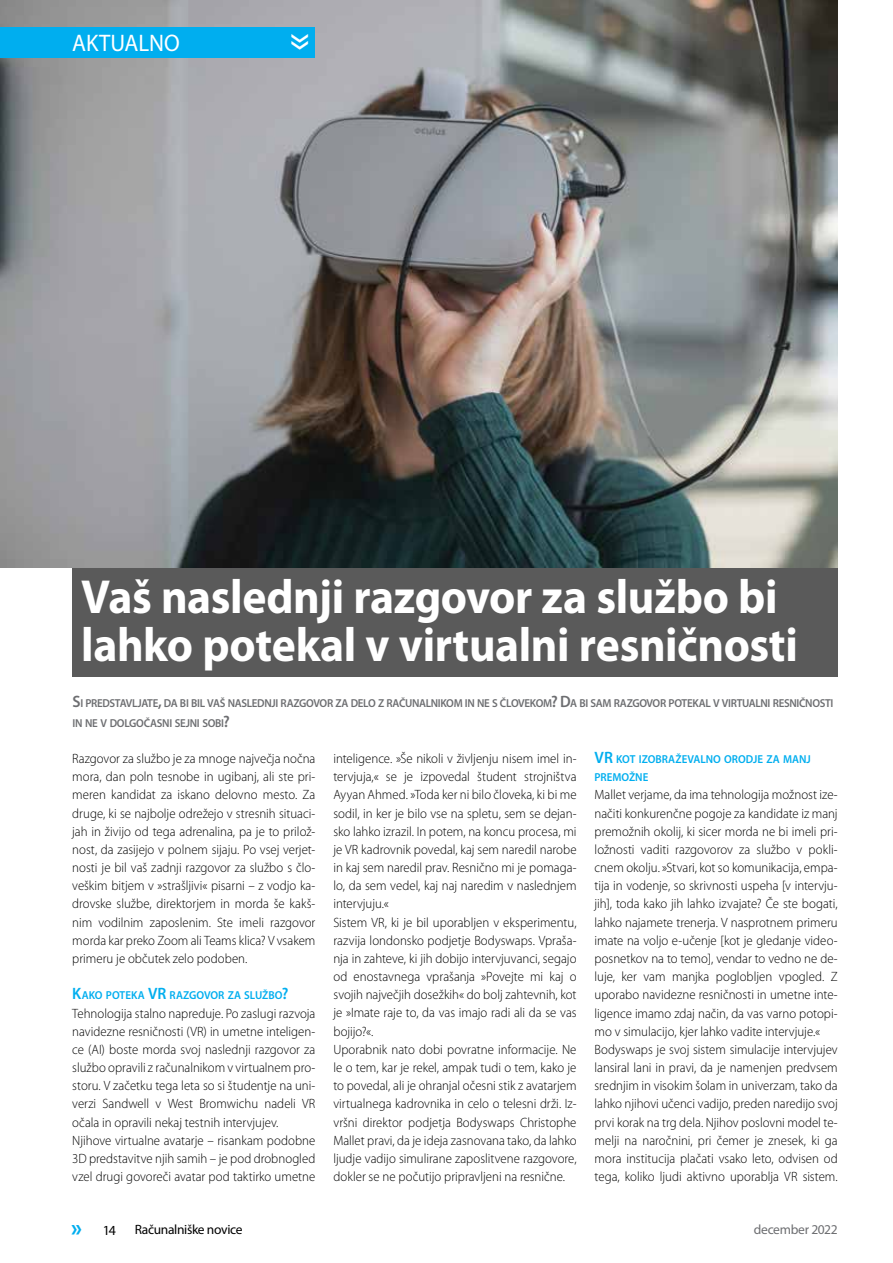
<style>
.page{position:relative;width:893px;height:1263px;background:#fff}
.page>*{position:absolute;margin:0;border:0;box-sizing:border-box;transform-origin:0 0}
.t1{font:700 48px/48px "Myriad Pro";letter-spacing:-.01em;color:#fff;scale:.95 1}
.t2{font:45px "Myriad Pro";color:#fff;scale:.95 1}
.t3{font:24px "Myriad Pro";color:#fff;scale:.95 1}
.t4{font:13.95px "Myriad Pro";color:#000}
.t5{font:300 13.5px/18.1px "Myriad Pro";color:#000;scale:.95 1}
.t6{font:13.5px "Myriad Pro";letter-spacing:-.025em;color:#000}
.t7{font:13.5px "Myriad Pro";letter-spacing:-.02em;color:#6d6e71}
.t8{font:600 11.55px/19.8px "Myriad Pro";letter-spacing:-.03em;color:#6d6e71;scale:.95 1}
.t9{font:600 11.55px/18.1px "Myriad Pro";color:#00aeef;scale:.95 1}
.s1{font-size:16.5px}
.s2{font-weight:700;font-size:24.75px;color:#00aeef}
</style>
<div class="page">
<div style="left:72px;top:567px;width:766px;height:109px;background:#5a5a5a"></div>
<img style="left:0;top:0;width:837px;height:567px">
<div style="left:0;top:27px;width:315px;height:31px;background:#00aeef"></div>
<h3 class="t3" style="left:72px;top:29px;width:115px">AKTUALNO</h3>
<h2 class="t2" style="left:331px;top:33px;width:20px;rotate:90deg">»</h2>
<h1 class="t1" style="left:81px;top:571px;width:756px">Vaš naslednji razgovor za službo bi lahko potekal v virtualni resničnosti</h1>
<p class="t8" style="left:72px;top:693px;width:802px"><span class="s1">S</span>I PREDSTAVLJATE<span class="s1">,</span> DA BI BIL VAŠ NASLEDNJI RAZGOVOR ZA DELO Z RAČUNALNIKOM IN NE S ČLOVEKOM<span class="s1">? D</span>A BI SAM RAZGOVOR POTEKAL V VIRTUALNI RESNIČNOSTI<br>IN NE V DOLGOČASNI SEJNI SOBI<span class="s1">?</span></p>
<p class="t5" style="left:72px;top:749px;width:257px;text-align:justify">Razgovor za službo je za mnoge največja nočna mora, dan poln tesnobe in ugibanj, ali ste pri&shy;meren kandidat za iskano delovno mesto. Za druge, ki se najbolje odrežejo v stresnih situaci&shy;jah in živijo od tega adrenalina, pa je to prilož&shy;nost, da zasijejo v polnem sijaju. Po vsej verjet&shy;nosti je bil vaš zadnji razgovor za službo s člo&shy;veškim bitjem v »strašljivi« pisarni – z vodjo ka&shy;drovske službe, direktorjem in morda še kakš&shy;nim vodilnim zaposlenim. Ste imeli razgovor morda kar preko Zoom ali Teams klica? V vsakem primeru je občutek zelo podoben.</p>
<p class="t9" style="left:72px;top:986px;width:229px"><span class="s1">K</span>AKO POTEKA <span class="s1">VR</span> RAZGOVOR ZA SLUŽBO<span class="s1">?</span></p>
<p class="t5" style="left:72px;top:1004px;width:257px">Tehnologija stalno napreduje. Po zaslugi razvoja navidezne resničnosti (VR) in umetne inteligen&shy;ce (AI) boste morda svoj naslednji razgovor za službo opravili z računalnikom v virtualnem pro&shy;storu. V začetku tega leta so si študentje na uni&shy;verzi Sandwell v West Bromwichu nadeli VR očala in opravili nekaj testnih intervjujev.<br>Njihove virtualne avatarje – risankam podobne 3D predstavitve njih samih – je pod drobnogled vzel drugi govoreči avatar pod taktirko umetne</p>
<p class="t5" style="left:333px;top:749px;width:257px">inteligence. »Še nikoli v življenju nisem imel in&shy;tervjuja,« se je izpovedal študent strojništva Ayyan Ahmed. »Toda ker ni bilo človeka, ki bi me sodil, in ker je bilo vse na spletu, sem se dejan&shy;sko lahko izrazil. In potem, na koncu procesa, mi je VR kadrovnik povedal, kaj sem naredil narobe in kaj sem naredil prav. Resnično mi je pomaga&shy;lo, da sem vedel, kaj naj naredim v naslednjem intervjuju.«<br>Sistem VR, ki je bil uporabljen v eksperimentu, razvija londonsko podjetje Bodyswaps. Vpraša&shy;nja in zahteve, ki jih dobijo intervjuvanci, segajo od enostavnega vprašanja »Povejte mi kaj o svojih največjih dosežkih« do bolj zahtevnih, kot je »Imate raje to, da vas imajo radi ali da se vas bojijo?«.<br>Uporabnik nato dobi povratne informacije. Ne le o tem, kar je rekel, ampak tudi o tem, kako je to povedal, ali je ohranjal očesni stik z avatarjem virtualnega kadrovnika in celo o telesni drži. Iz&shy;vršni direktor podjetja Bodyswaps Christophe Mallet pravi, da je ideja zasnovana tako, da lahko ljudje vadijo simulirane zaposlitvene razgovore, dokler se ne počutijo pripravljeni na resnične.</p>
<p class="t9" style="left:595px;top:750px;width:229px"><span class="s1">VR</span> KOT IZOBRAŽEVALNO ORODJE ZA MANJ<br>PREMOŽNE</p>
<p class="t5" style="left:595px;top:786px;width:257px">Mallet verjame, da ima tehnologija možnost ize&shy;načiti konkurenčne pogoje za kandidate iz manj premožnih okolij, ki sicer morda ne bi imeli pri&shy;ložnosti vaditi razgovorov za službo v pokli&shy;cnem okolju. »Stvari, kot so komunikacija, empa&shy;tija in vodenje, so skrivnosti uspeha [v intervju&shy;jih], toda kako jih lahko izvajate? Če ste bogati, lahko najamete trenerja. V nasprotnem primeru imate na voljo e-učenje [kot je gledanje video&shy;posnetkov na to temo], vendar to vedno ne de&shy;luje, ker vam manjka poglobljen vpogled. Z uporabo navidezne resničnosti in umetne inte&shy;ligence imamo zdaj način, da vas varno potopi&shy;mo v simulacijo, kjer lahko vadite intervjuje.« Bodyswaps je svoj sistem simulacije intervjujev lansiral lani in pravi, da je namenjen predvsem srednjim in visokim šolam in univerzam, tako da lahko njihovi učenci vadijo, preden naredijo svoj prvi korak na trg dela. Njihov poslovni model te&shy;melji na naročnini, pri čemer je znesek, ki ga mora institucija plačati vsako leto, odvisen od tega, koliko ljudi aktivno uporablja VR sistem.</p>
<p class="t4" style="left:71px;top:1221px;width:46px"><span class="s2">»</span> 14</p>
<p class="t6" style="left:135px;top:1221px;width:109px">Računalniške novice</p>
<p class="t7" style="left:754px;top:1221px;width:85px">december 2022</p>
</div>
